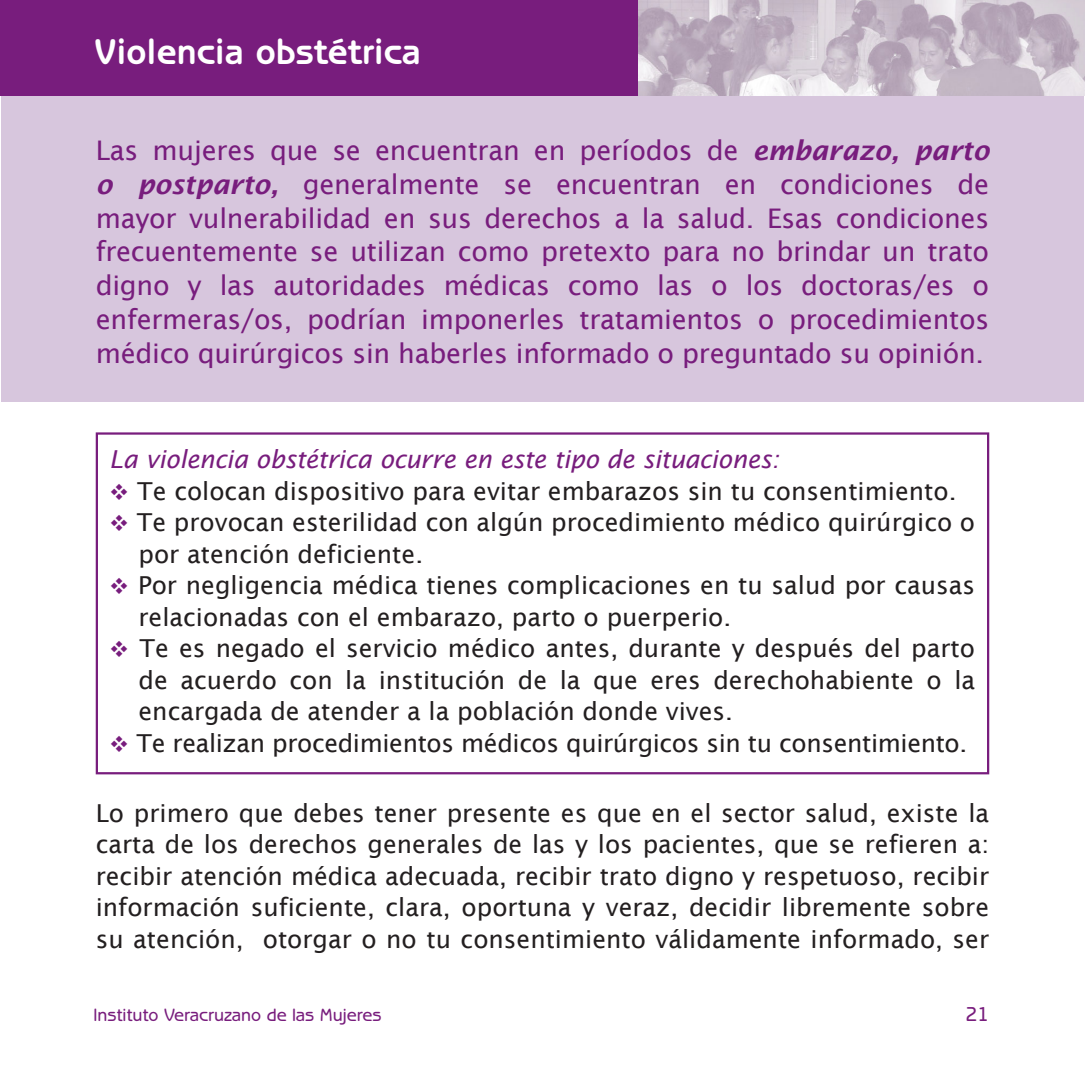
<style>
.page{position:relative;width:1085px;height:1085px;background:#fff}
.page>*{position:absolute;margin:0;border:0;box-sizing:border-box;transform-origin:0 0}
.t1{font:700 36px "Benguiat Gothic";color:#fff}
.t2{font:27px/33.8px "Lucida Sans";letter-spacing:-.01em;color:#781d7d;text-align:justify}
.t3{font:24.75px/31.5px "Lucida Sans";color:#231f20}
.t4{font:italic 24.75px "Lucida Sans";letter-spacing:-.015em;color:#781d7d}
.t5{font:500 20.25px "Benguiat Gothic";color:#781d7d}
.t6{font:500 18px "Benguiat Gothic";color:#781d7d}
.s1{font-weight:600;font-style:italic}
.s2{color:#781d7d}
</style>
<div class="page">
<div style="left:96px;top:432px;width:893px;height:342px;border:2px solid #781d7d"></div>
<div style="left:1px;top:91px;width:1082px;height:311px;background:#d7c6dd"></div>
<div style="left:0;top:0;width:638px;height:96px;background:#781d7d"></div>
<img style="left:638px;top:0;width:446px;height:96px">
<h1 class="t1" style="left:95px;top:31px;width:329px">Violencia obstétrica</h1>
<p class="t2" style="left:96px;top:133px;width:894px">Las mujeres que se encuentran en períodos de <span class="s1">embarazo, parto o postparto,</span> generalmente se encuentran en condiciones de mayor vulnerabilidad en sus derechos a la salud. Esas condiciones frecuentemente se utilizan como pretexto para no brindar un trato digno y las autoridades médicas como las o los doctoras/es o enfermeras/os, podrían imponerles tratamientos o procedimientos médico quirúrgicos sin haberles informado o preguntado su opinión.</p>
<p class="t4" style="left:109px;top:445px;width:671px">La violencia obstétrica ocurre en este tipo de situaciones:</p>
<p class="t3" style="left:109px;top:475px;width:848px"><span class="s2">❖</span> Te colocan dispositivo para evitar embarazos sin tu consentimiento.</p>
<p class="t3" style="left:138px;top:506px;width:838px;text-indent:-29px"><span class="s2">❖</span> Te provocan esterilidad con algún procedimiento médico quirúrgico o por atención deficiente.</p>
<p class="t3" style="left:138px;top:569px;width:838px;text-indent:-29px"><span class="s2">❖</span> Por negligencia médica tienes complicaciones en tu salud por causas relacionadas con el embarazo, parto o puerperio.</p>
<p class="t3" style="left:138px;top:632px;width:838px;text-align:justify;text-indent:-29px"><span class="s2">❖</span> Te es negado el servicio médico antes, durante y después del parto de acuerdo con la institución de la que eres derechohabiente o la encargada de atender a la población donde vives.</p>
<p class="t3" style="left:109px;top:727px;width:859px"><span class="s2">❖</span> Te realizan procedimientos médicos quirúrgicos sin tu consentimiento.</p>
<p class="t3" style="left:96px;top:796px;width:894px;text-align:justify">Lo primero que debes tener presente es que en el sector salud, existe la carta de los derechos generales de las y los pacientes, que se refieren a: recibir atención médica adecuada, recibir trato digno y respetuoso, recibir información suficiente, clara, oportuna y veraz, decidir libremente sobre su atención, otorgar o no tu consentimiento válidamente informado, ser</p>
<p class="t6" style="left:94px;top:1004px;width:289px">Instituto Veracruzano de las Mujeres</p>
<p class="t5" style="left:965px;top:1001px;width:25px">21</p>
</div>
